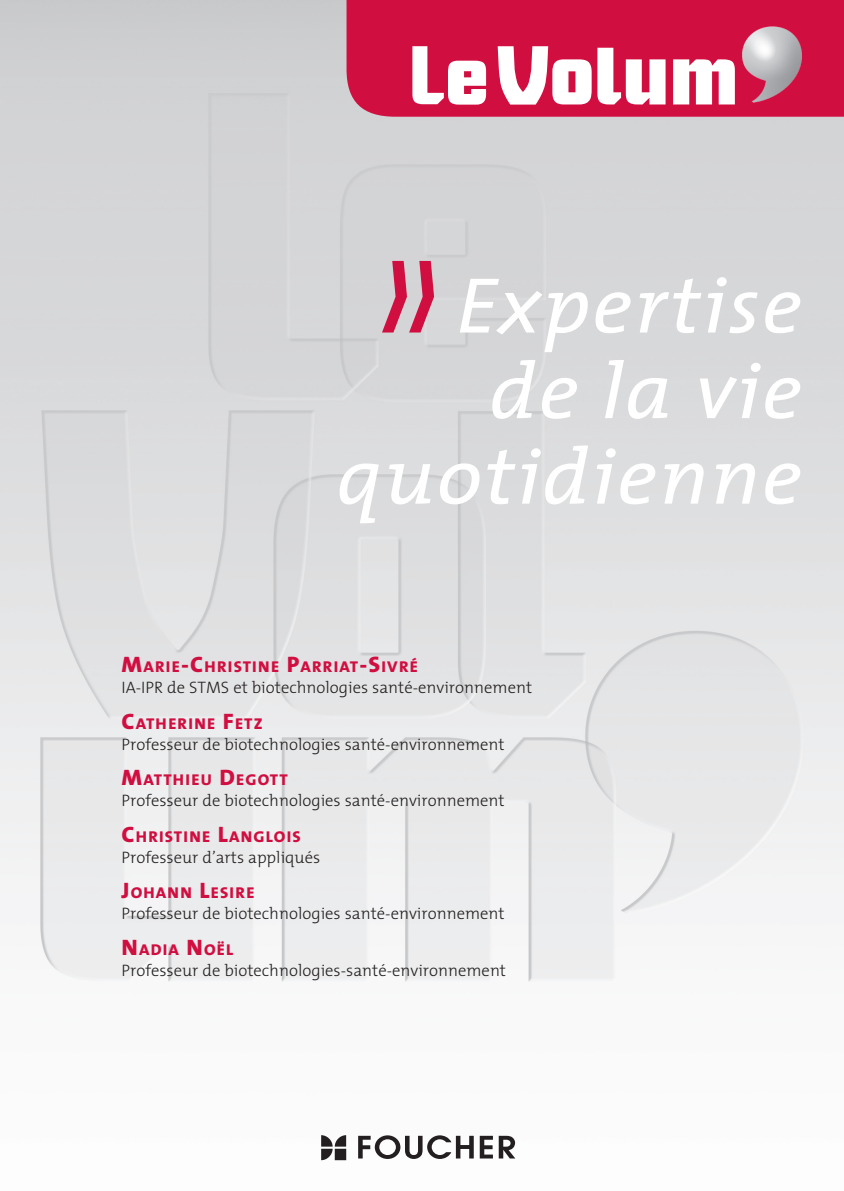
<style>
.page{position:relative;width:844px;height:1191px;background:#fff}
.page>*{position:absolute;margin:0;border:0;box-sizing:border-box;transform-origin:0 0}
.Titre_ouvrage{font:italic 79.45px/85.6px "The Mix";letter-spacing:.025em;color:#fff;text-align:right;scale:1.05 1}
.pdt_info{font:300 16.62px "The Mix";color:#231f20}
.Auteur_Ouvrage{font:800 15.75px "The Mix";letter-spacing:.07em;color:#d10e40;scale:1.05 1}
.s1{font-size:22.4px}
</style>
<div class="page">
<img style="left:0;top:0;width:843px;height:1161px">
<svg style="left:382px;top:261px;width:52px;height:71px;background:#d27d94"></svg>
<svg style="left:321px;top:1135px;width:25px;height:25px"></svg>
<svg style="left:358px;top:1135px;width:115px;height:24px"></svg>
<svg style="left:479px;top:1135px;width:36px;height:23px"></svg>
<div style="left:346px;top:0;width:497px;height:117px;background:#d10e40"></div>
<svg style="left:673px;top:59px;width:61px;height:45px"></svg>
<svg style="left:497px;top:46px;width:94px;height:59px"></svg>
<svg style="left:597px;top:48px;width:68px;height:56px"></svg>
<svg style="left:412px;top:46px;width:74px;height:59px"></svg>
<img style="left:742px;top:26px;width:59px;height:77px">
<p class="Titre_ouvrage" style="left:336px;top:260px;width:444px">Expertise<br>de la vie quotidienne</p>
<p class="Auteur_Ouvrage" style="left:121px;top:653px;width:283px"><span class="s1">M</span>ARIE<span class="s1">-C</span>HRISTINE <span class="s1">P</span>ARRIAT<span class="s1">-S</span>IVRÉ</p>
<p class="pdt_info" style="left:121px;top:673px;width:412px">IA-IPR de STMS et biotechnologies santé-environnement</p>
<p class="Auteur_Ouvrage" style="left:121px;top:710px;width:136px"><span class="s1">C</span>ATHERINE <span class="s1">F</span>ETZ</p>
<p class="pdt_info" style="left:121px;top:730px;width:384px">Professeur de biotechnologies santé-environnement</p>
<p class="Auteur_Ouvrage" style="left:121px;top:766px;width:160px"><span class="s1">M</span>ATTHIEU <span class="s1">D</span>EGOTT</p>
<p class="pdt_info" style="left:121px;top:787px;width:384px">Professeur de biotechnologies santé-environnement</p>
<p class="Auteur_Ouvrage" style="left:121px;top:823px;width:172px"><span class="s1">C</span>HRISTINE <span class="s1">L</span>ANGLOIS</p>
<p class="pdt_info" style="left:121px;top:843px;width:200px">Professeur d’arts appliqués</p>
<p class="Auteur_Ouvrage" style="left:121px;top:879px;width:128px"><span class="s1">J</span>OHANN <span class="s1">L</span>ESIRE</p>
<p class="pdt_info" style="left:121px;top:900px;width:384px">Professeur de biotechnologies santé-environnement</p>
<p class="Auteur_Ouvrage" style="left:121px;top:936px;width:107px"><span class="s1">N</span>ADIA <span class="s1">N</span>OËL</p>
<p class="pdt_info" style="left:121px;top:956px;width:386px">Professeur de biotechnologies-santé-environnement</p>
</div>
